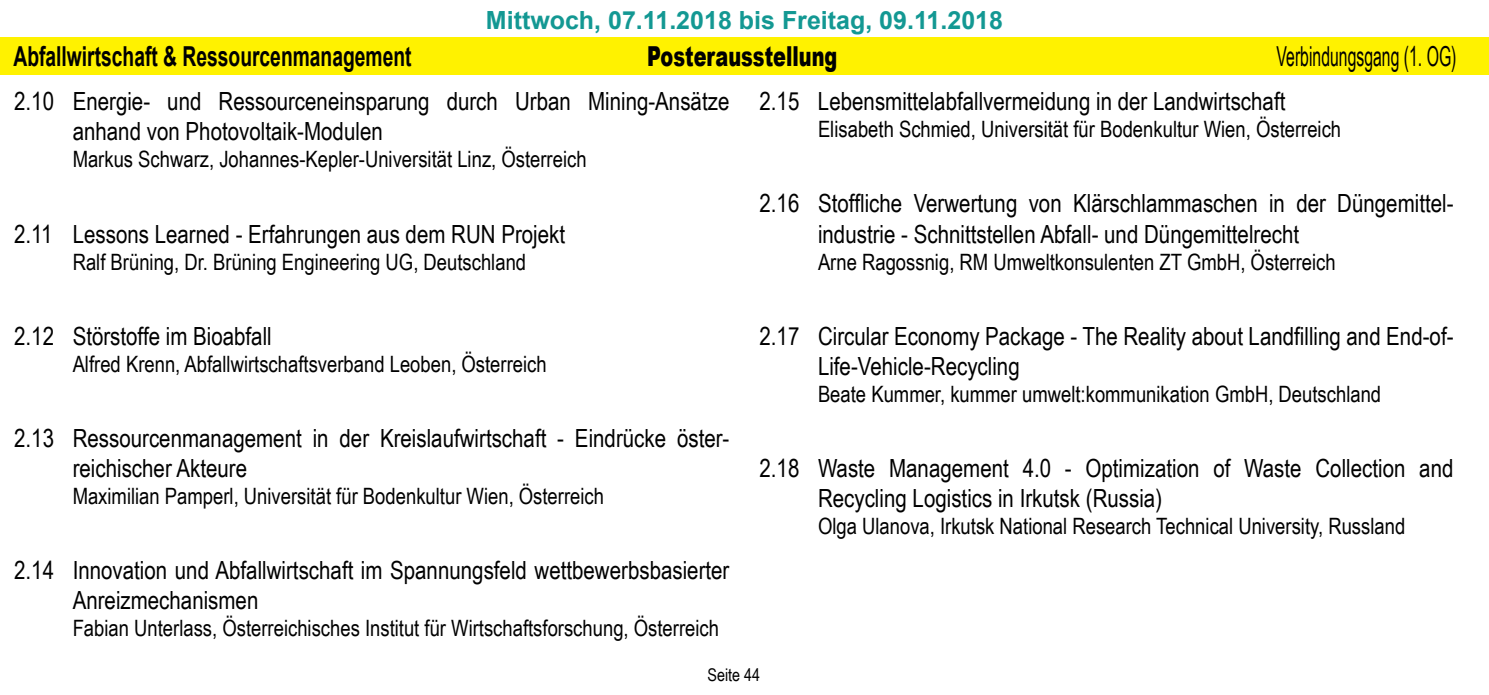
<style>
.page{position:relative;width:1489px;height:695px;background:#fff}
.page>*{position:absolute;margin:0;border:0;box-sizing:border-box;transform-origin:0 0}
.t1{font:700 27.5px "Arial";color:#000;scale:.7 1}
.t2{font:27.5px "Arial Narrow";color:#000;scale:.7 1}
.t3{font:900 27.5px "Arial";color:#000;scale:.7 1}
.t4{font:25px/30px "Arial Narrow";color:#000}
.t5{font:700 25px "Arial";color:#139893}
.t6{font:22.5px "Arial Narrow";color:#000}
.t7{font:17.5px "Arial Narrow";color:#000}
</style>
<div class="page">
<div style="left:0;top:37px;width:1488px;height:38px;background:#fff200"></div>
<p class="t5" style="left:486px;top:2px;width:518px">Mittwoch, 07.11.2018 bis Freitag, 09.11.2018</p>
<p class="t1" style="left:13px;top:37px;width:570px">Abfallwirtschaft &amp; Ressourcenmanagement</p>
<p class="t3" style="left:647px;top:36px;width:273px">Posterausstellung</p>
<p class="t2" style="left:1276px;top:36px;width:258px">Verbindungsgang (1. OG)</p>
<p class="t4" style="left:14px;top:86px;width:41px">2.10</p>
<p class="t4" style="left:73px;top:86px;width:658px">Energie- und Ressourceneinsparung durch Urban Mining-Ansätze anhand von Photovoltaik-Modulen</p>
<p class="t6" style="left:73px;top:143px;width:515px">Markus Schwarz, Johannes-Kepler-Universität Linz, Österreich</p>
<p class="t4" style="left:14px;top:218px;width:40px">2.11</p>
<p class="t4" style="left:73px;top:218px;width:494px">Lessons Learned - Erfahrungen aus dem RUN Projekt</p>
<p class="t6" style="left:73px;top:245px;width:455px">Ralf Brüning, Dr. Brüning Engineering UG, Deutschland</p>
<p class="t4" style="left:759px;top:86px;width:41px">2.15</p>
<p class="t4" style="left:818px;top:86px;width:469px">Lebensmittelabfallvermeidung in der Landwirtschaft</p>
<p class="t6" style="left:818px;top:113px;width:524px">Elisabeth Schmied, Universität für Bodenkultur Wien, Österreich</p>
<p class="t4" style="left:759px;top:188px;width:41px">2.16</p>
<p class="t4" style="left:818px;top:188px;width:637px">Stoffliche Verwertung von Klärschlammaschen in der Düngemittel&shy;industrie - Schnittstellen Abfall- und Düngemittelrecht</p>
<p class="t6" style="left:818px;top:245px;width:519px">Arne Ragossnig, RM Umweltkonsulenten ZT GmbH, Österreich</p>
<p class="t4" style="left:14px;top:320px;width:41px">2.12</p>
<p class="t4" style="left:73px;top:320px;width:201px">Störstoffe im Bioabfall</p>
<p class="t6" style="left:73px;top:347px;width:475px">Alfred Krenn, Abfallwirtschaftsverband Leoben, Österreich</p>
<p class="t4" style="left:759px;top:320px;width:41px">2.17</p>
<p class="t4" style="left:818px;top:320px;width:637px">Circular Economy Package - The Reality about Landfilling and End-of-<br>Life-Vehicle-Recycling</p>
<p class="t6" style="left:818px;top:377px;width:564px">Beate Kummer, kummer umwelt:kommunikation GmbH, Deutschland</p>
<p class="t4" style="left:14px;top:422px;width:41px">2.13</p>
<p class="t4" style="left:73px;top:422px;width:658px">Ressourcenmanagement in der Kreislaufwirtschaft - Eindrücke öster&shy;reichischer Akteure</p>
<p class="t6" style="left:73px;top:479px;width:533px">Maximilian Pamperl, Universität für Bodenkultur Wien, Österreich</p>
<p class="t4" style="left:759px;top:452px;width:41px">2.18</p>
<p class="t4" style="left:818px;top:452px;width:637px">Waste Management 4.0 - Optimization of Waste Collection and<br>Recycling Logistics in Irkutsk (Russia)</p>
<p class="t6" style="left:818px;top:509px;width:588px">Olga Ulanova, Irkutsk National Research Technical University, Russland</p>
<p class="t4" style="left:14px;top:554px;width:41px">2.14</p>
<p class="t4" style="left:73px;top:554px;width:658px">Innovation und Abfallwirtschaft im Spannungsfeld wettbewerbsbasierter<br>Anreizmechanismen</p>
<p class="t6" style="left:73px;top:611px;width:647px">Fabian Unterlass, Österreichisches Institut für Wirtschaftsforschung, Österreich</p>
<p class="t7" style="left:707px;top:662px;width:54px">Seite 44</p>
</div>
